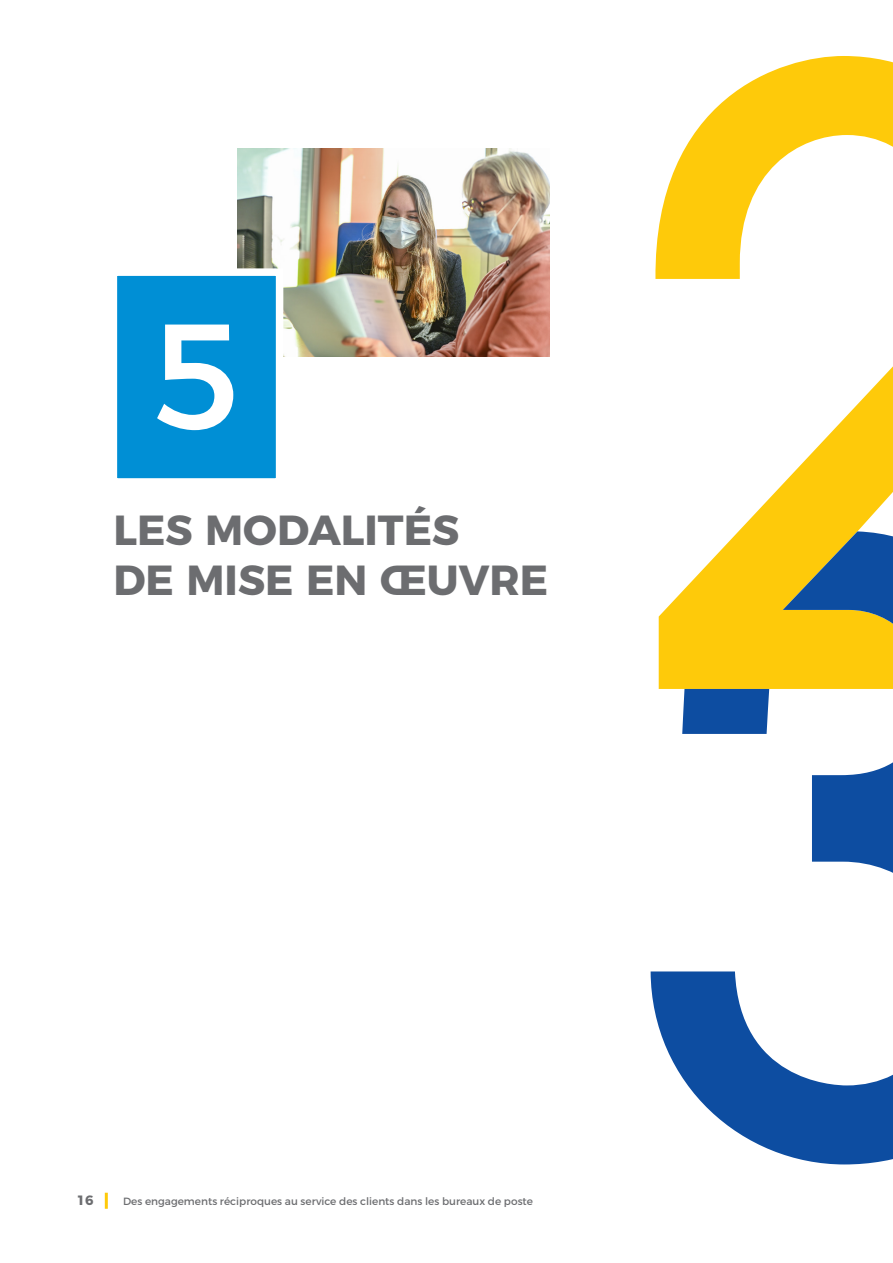
<style>
.page{position:relative;width:893px;height:1263px;background:#fff}
.page>*{position:absolute;margin:0;border:0;box-sizing:border-box;transform-origin:0 0}
.t1{font:150px "Montserrat";color:#fff}
.t2{font:700 42px/50.4px "Montserrat";color:#6c6d70}
.t3{font:700 13.5px "Montserrat";color:#6c6d70}
.t4{font:10.5px "Montserrat";color:#6c6d70}
</style>
<div class="page">
<hr style="left:105px;top:1193px;width:3px;height:16px;background:#feca0a">
<img style="left:238px;top:149px;width:311px;height:207px">
<svg style="left:655px;top:56px;width:238px;height:475px"></svg>
<svg style="left:651px;top:531px;width:242px;height:633px"></svg>
<div style="left:113px;top:272px;width:167px;height:210px;background:#008fd5"></div>
<div style="left:110px;top:268px;width:173px;height:218px;border:8px solid #fff"></div>
<h1 class="t1" style="left:153px;top:284px;width:88px">5</h1>
<h2 class="t2" style="left:113px;top:501px;width:436px">LES MODALITÉS<br>DE MISE EN ŒUVRE</h2>
<p class="t3" style="left:77px;top:1189px;width:18px">16</p>
<p class="t4" style="left:123px;top:1195px;width:411px">Des engagements réciproques au service des clients dans les bureaux de poste</p>
</div>
